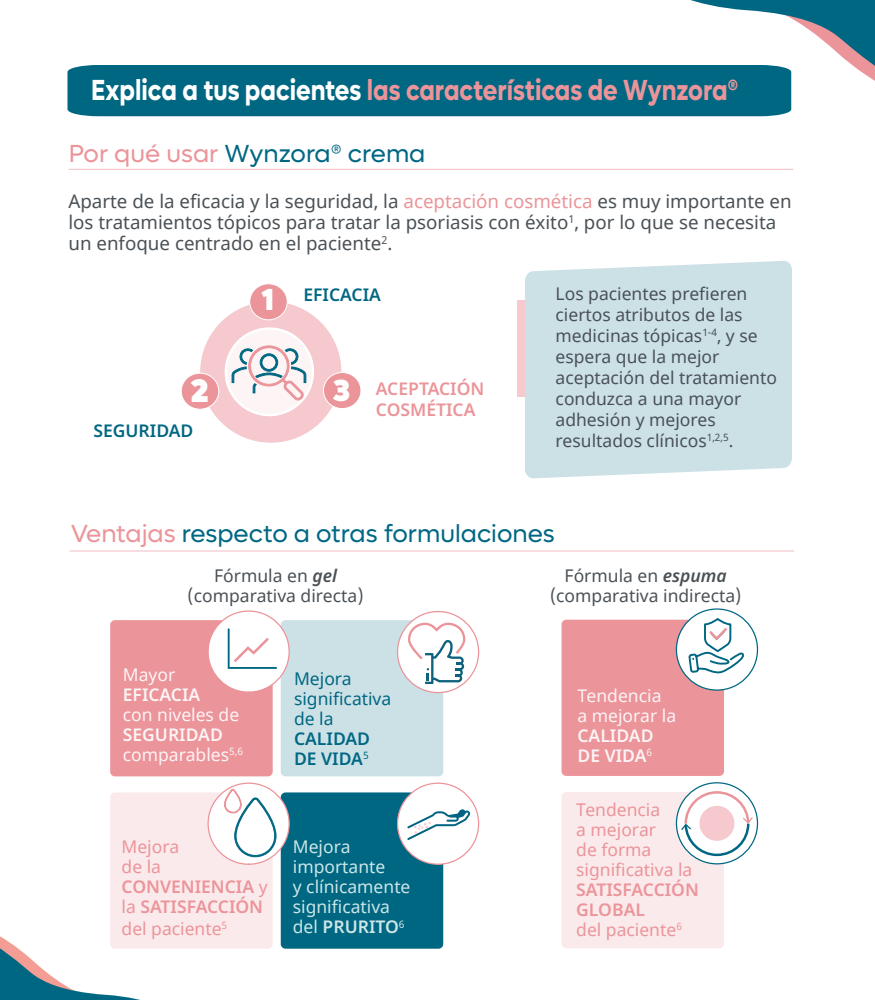
<style>
.page{position:relative;width:875px;height:1000px;background:#fff}
.page>*{position:absolute;margin:0;border:0;box-sizing:border-box;transform-origin:0 0}
.t1{font:900 32.75px "Lufga";color:#fff;scale:1.04 1}
.t2{font:900 30.62px "Lufga";color:#fff}
.t3{font:700 29.12px "Lufga";color:#eb949a;scale:.84 1}
.t4{font:24.75px "Lufga";color:#006783}
.t5{font:18.75px/21.2px "Noto Sans";color:#4a5156}
.t6{font:17.5px/21px "Noto Sans";color:#4a5156;text-align:center}
.t7{font:17.5px/20.4px "Noto Sans";color:#eb949a}
.t8{font:17.5px/20px "Noto Sans";color:#fdf4f5}
.t9{font:17.5px/20px "Noto Sans";color:#cce7e7}
.t10{font:600 17.5px/20px "Noto Sans";color:#eb949a}
.t11{font:600 17.5px/20px "Noto Sans";color:#006783}
.t12{font:17.5px/20px "Noto Sans";color:#006783}
.t13{font:600 17.5px/20px "Noto Sans";color:#fdf4f5}
.s1{color:#fff}
.s2{color:#eb949a}
.s3{font-weight:600;font-style:italic}
.s4{font-weight:600}
.s5{font-weight:400}
</style>
<div class="page">
<svg style="left:690px;top:0;width:185px;height:99px"></svg>
<div style="left:68px;top:65px;width:723px;height:51px;background:#006783"></div>
<hr style="left:69px;top:169px;width:724px;height:1px;background:#f5c9cd">
<div style="left:525px;top:261px;width:267px;height:217px;background:#cce1e6"></div>
<div style="left:518px;top:300px;width:7px;height:97px;background:#f5c9cd"></div>
<div style="left:200px;top:301px;width:141px;height:142px;background:#f5c9cd;border-radius:50%"></div>
<div style="left:181px;top:373px;width:38px;height:36px;background:#eb949a;border-radius:50%"></div>
<div style="left:181px;top:373px;width:38px;height:37px;border:1px solid #fff;border-radius:50%"></div>
<div style="left:250px;top:284px;width:37px;height:36px;background:#eb949a;border-radius:50%"></div>
<div style="left:249px;top:283px;width:39px;height:37px;border:1px solid #fff;border-radius:50%"></div>
<div style="left:225px;top:327px;width:89px;height:89px;background:#fdf4f5;border:2px solid #fff;border-radius:50%"></div>
<svg style="left:231px;top:343px;width:75px;height:58px"></svg>
<div style="left:323px;top:373px;width:38px;height:36px;background:#eb949a;border-radius:50%"></div>
<div style="left:323px;top:372px;width:38px;height:37px;border:1px solid #fff;border-radius:50%"></div>
<hr style="left:70px;top:550px;width:724px;height:2px;background:#f5c9cd">
<div style="left:562px;top:620px;width:162px;height:156px;background:#eb949a;border-radius:5px"></div>
<div style="left:562px;top:792px;width:162px;height:156px;background:#fbeaeb;border-radius:5px"></div>
<svg style="left:676px;top:608px;width:82px;height:83px"></svg>
<svg style="left:687px;top:617px;width:59px;height:58px"></svg>
<svg style="left:676px;top:782px;width:82px;height:82px"></svg>
<svg style="left:681px;top:790px;width:72px;height:67px"></svg>
<svg style="left:0;top:936px;width:140px;height:64px"></svg>
<div style="left:110px;top:620px;width:163px;height:156px;background:#eb949a;border-radius:5px"></div>
<div style="left:110px;top:792px;width:163px;height:157px;background:#fbeaeb;border-radius:5px"></div>
<div style="left:281px;top:620px;width:162px;height:156px;background:#cce1e6;border-radius:5px"></div>
<div style="left:281px;top:792px;width:162px;height:157px;background:#006783;border-radius:5px"></div>
<svg style="left:397px;top:611px;width:82px;height:82px"></svg>
<svg style="left:408px;top:623px;width:57px;height:61px"></svg>
<div style="left:207px;top:610px;width:83px;height:83px;background:#fff;border:1px solid #eb949a;border-radius:50%"></div>
<svg style="left:227px;top:628px;width:50px;height:41px"></svg>
<div style="left:397px;top:783px;width:82px;height:82px;background:#fff;border:1px solid #eb949a;border-radius:50%"></div>
<svg style="left:407px;top:809px;width:63px;height:31px"></svg>
<svg style="left:207px;top:783px;width:83px;height:82px;fill:#fff"></svg>
<svg style="left:223px;top:788px;width:54px;height:69px;background:#e6ecef"></svg>
<h3 class="t3" style="left:91px;top:73px;width:771px"><span class="s1">Explica a tus pacientes</span> las características de Wynzora®</h3>
<h3 class="t4" style="left:69px;top:139px;width:358px"><span class="s2">Por qué usar</span> Wynzora® crema</h3>
<p class="t5" style="left:68px;top:191px;width:725px">Aparte de la eficacia y la seguridad, la <span class="s2">aceptación cosmética</span> es muy importante en los tratamientos tópicos para tratar la psoriasis con éxito<sup>1</sup>, por lo que se necesita un enfoque centrado en el paciente<sup>2</sup>.</p>
<p class="t6" style="left:556px;top:284px;width:223px;text-align:left">Los pacientes prefieren ciertos atributos de las medicinas tópicas<sup>1-4</sup>, y se espera que la mejor aceptación del tratamiento conduzca a una mayor adhesión y mejores resultados clínicos<sup>1,2,5</sup>.</p>
<p class="t11" style="left:303px;top:285px;width:79px">EFICACIA</p>
<h2 class="t2" style="left:262px;top:281px;width:14px">1</h2>
<p class="t10" style="left:376px;top:379px;width:110px;line-height:21px">ACEPTACIÓN<br>COSMÉTICA</p>
<h1 class="t1" style="left:191px;top:371px;width:19px">2</h1>
<h2 class="t2" style="left:333px;top:372px;width:19px">3</h2>
<p class="t11" style="left:93px;top:421px;width:102px">SEGURIDAD</p>
<h3 class="t4" style="left:71px;top:519px;width:486px"><span class="s2">Ventajas</span> respecto a otras formulaciones</h3>
<p class="t6" style="left:188px;top:566px;width:178px;line-height:20px">Fórmula en <span class="s3">gel </span>(comparativa directa)</p>
<p class="t6" style="left:550px;top:566px;width:193px;line-height:20px">Fórmula en <span class="s3">espuma </span>(comparativa indirecta)</p>
<p class="t8" style="left:123px;top:665px;width:54px">Mayor</p>
<p class="t13" style="left:123px;top:685px;width:79px">EFICACIA</p>
<p class="t8" style="left:123px;top:705px;width:118px">con niveles de</p>
<p class="t8" style="left:123px;top:725px;width:122px"><span class="s4">SEGURIDAD </span>comparables<sup>5,6</sup></p>
<p class="t12" style="left:294px;top:669px;width:99px">Mejora significativa de la</p>
<p class="t11" style="left:294px;top:729px;width:78px">CALIDAD<br>DE VIDA<sup>5</sup></p>
<p class="t7" style="left:122px;top:838px;width:148px">Mejora<br>de la<br><span class="s4">CONVENIENCIA</span> y la <span class="s4">SATISFACCIÓN </span>del paciente<sup>5</sup></p>
<p class="t9" style="left:293px;top:838px;width:119px">Mejora importante<br>y clínicamente significativa del <span class="s4">PRURITO</span><sup>6</sup></p>
<p class="t8" style="left:577px;top:686px;width:100px">Tendencia<br>a mejorar la</p>
<p class="t13" style="left:577px;top:726px;width:78px">CALIDAD<br>DE VIDA<sup>6</sup></p>
<p class="t7" style="left:576px;top:800px;width:118px;line-height:20px">Tendencia<br>a mejorar<br>de forma significativa la</p>
<p class="t10" style="left:576px;top:880px;width:124px">SATISFACCIÓN<br>GLOBAL<br><span class="s5">del paciente</span><sup>6</sup></p>
</div>
